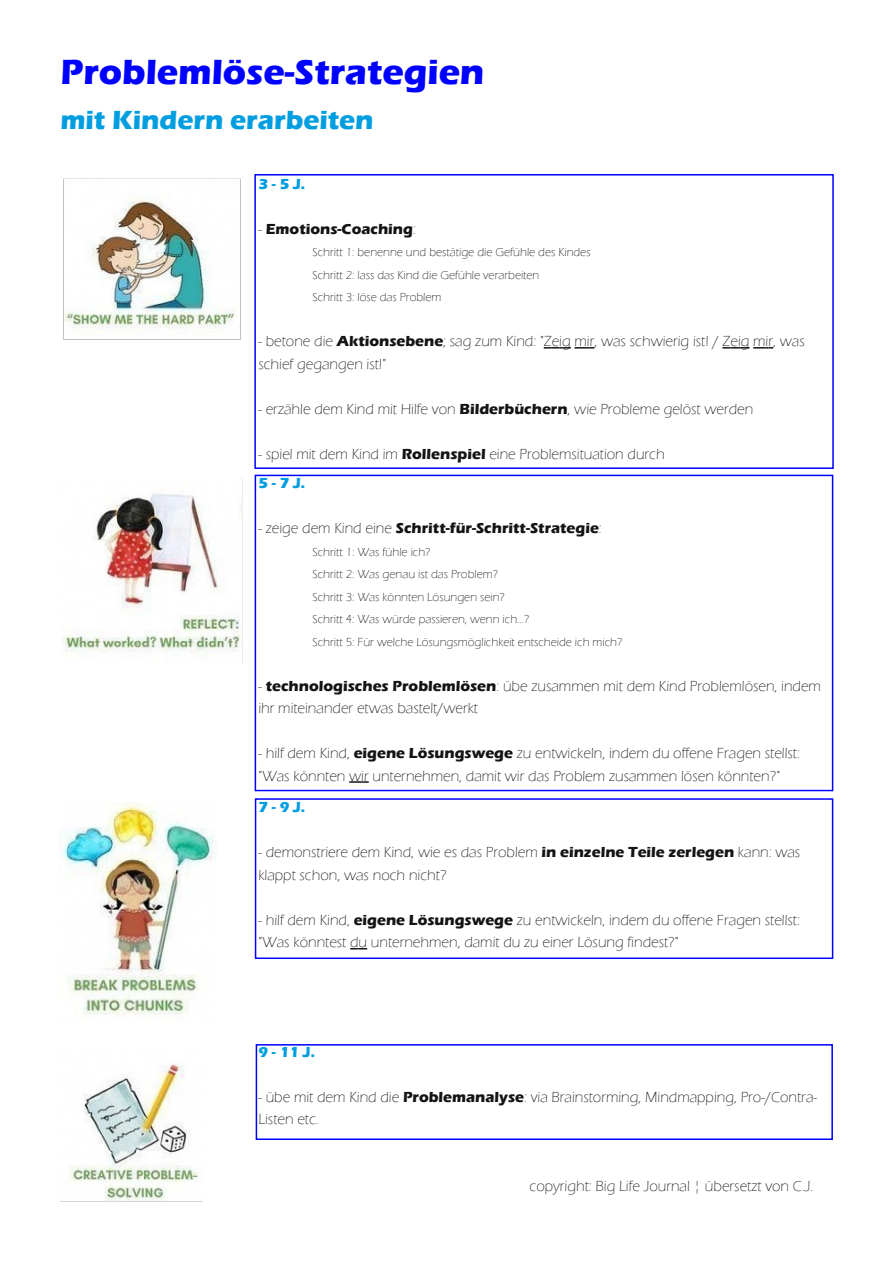
<style>
.page{position:relative;width:893px;height:1263px;background:#fff}
.page>*{position:absolute;margin:0;border:0;box-sizing:border-box;transform-origin:0 0}
.t1{font:700 36px "Eras ITC";color:#00f}
.t2{font:700 27px "Eras ITC";color:#009ee0}
.t3{font:300 15px/22.5px "Eras ITC";color:#161413}
.t4{font:700 15px "Eras ITC";color:#161413}
.t5{font:700 15px "Eras ITC";letter-spacing:.25em;color:#009ee0}
.t6{font:300 12px/22.5px "Eras ITC";color:#161413}
.s1{font-weight:300}
.s2{font-weight:700}
.s3{font-weight:700;color:#009ee0}
</style>
<div class="page">
<svg style="left:544px;top:347px;width:50px;height:2px"></svg>
<svg style="left:722px;top:347px;width:51px;height:2px"></svg>
<svg style="left:349px;top:781px;width:20px;height:2px"></svg>
<svg style="left:350px;top:948px;width:17px;height:1px"></svg>
<img style="left:63px;top:179px;width:178px;height:161px">
<img style="left:63px;top:493px;width:179px;height:161px">
<img style="left:62px;top:802px;width:152px;height:213px">
<img style="left:60px;top:1064px;width:142px;height:138px">
<div style="left:254px;top:174px;width:580px;height:295px;border:2px solid #00f"></div>
<div style="left:255px;top:475px;width:578px;height:316px;border:2px solid #00f"></div>
<div style="left:255px;top:798px;width:578px;height:161px;border:2px solid #00f"></div>
<div style="left:256px;top:1044px;width:577px;height:96px;border:2px solid #00f"></div>
<h1 class="t1" style="left:60px;top:52px;width:426px">Problemlöse-Strategien</h1>
<h2 class="t2" style="left:60px;top:105px;width:315px">mit Kindern erarbeiten</h2>
<p class="t5" style="left:258px;top:175px;width:48px">3-5J.</p>
<p class="t4" style="left:258px;top:220px;width:159px"><span class="s1">-</span> Emotions-Coaching<span class="s1">:</span></p>
<p class="t6" style="left:312px;top:241px;width:280px">Schritt 1: benenne und bestätige die Gefühle des Kindes<br>Schritt 2: lass das Kind die Gefühle verarbeiten<br>Schritt 3: löse das Problem</p>
<p class="t3" style="left:258px;top:330px;width:548px">- betone die <span class="s2">Aktionsebene</span>; sag zum Kind: "Zeig mir, was schwierig ist! / Zeig mir, was schief gegangen ist!"</p>
<p class="t3" style="left:258px;top:398px;width:496px">- erzähle dem Kind mit Hilfe von <span class="s2">Bilderbüchern</span>, wie Probleme gelöst werden</p>
<p class="t3" style="left:258px;top:439px;width:408px;line-height:29.1px">- spiel mit dem Kind im <span class="s2">Rollenspiel</span> eine Problemsituation durch<br><span class="s3">5-7J.</span></p>
<p class="t4" style="left:258px;top:519px;width:345px"><span class="s1">- zeige dem Kind eine</span> Schritt-für-Schritt-Strategie<span class="s1">:</span></p>
<p class="t6" style="left:312px;top:540px;width:312px">Schritt 1: Was fühle ich?<br>Schritt 2: Was genau ist das Problem?<br>Schritt 3: Was könnten Lösungen sein?<br>Schritt 4: Was würde passieren, wenn ich...?<br>Schritt 5: Für welche Lösungsmöglichkeit entscheide ich mich?</p>
<p class="t3" style="left:258px;top:674px;width:564px">- <span class="s2">technologisches Problemlösen</span>: übe zusammen mit dem Kind Problemlösen, indem ihr miteinander etwas bastelt/werkt</p>
<p class="t3" style="left:258px;top:742px;width:543px">- hilf dem Kind, <span class="s2">eigene Lösungswege</span> zu entwickeln, indem du offene Fragen stellst: "Was könnten wir unternehmen, damit wir das Problem zusammen lösen könnten?"</p>
<p class="t5" style="left:258px;top:799px;width:48px">7-9J.</p>
<p class="t3" style="left:258px;top:841px;width:543px">- demonstriere dem Kind, wie es das Problem <span class="s2">in einzelne Teile zerlegen</span> kann: was klappt schon, was noch nicht?</p>
<p class="t3" style="left:258px;top:909px;width:543px">- hilf dem Kind, <span class="s2">eigene Lösungswege</span> zu entwickeln, indem du offene Fragen stellst: "Was könntest du unternehmen, damit du zu einer Lösung findest?"</p>
<p class="t5" style="left:258px;top:1043px;width:58px">9-11J.</p>
<p class="t3" style="left:258px;top:1086px;width:560px">- übe mit dem Kind die <span class="s2">Problemanalyse</span>: via Brainstorming, Mindmapping, Pro-/Contra-<br>Listen etc.</p>
<p class="t3" style="left:529px;top:1175px;width:285px">copyright: Big Life Journal ¦ übersetzt von C.J.</p>
</div>
